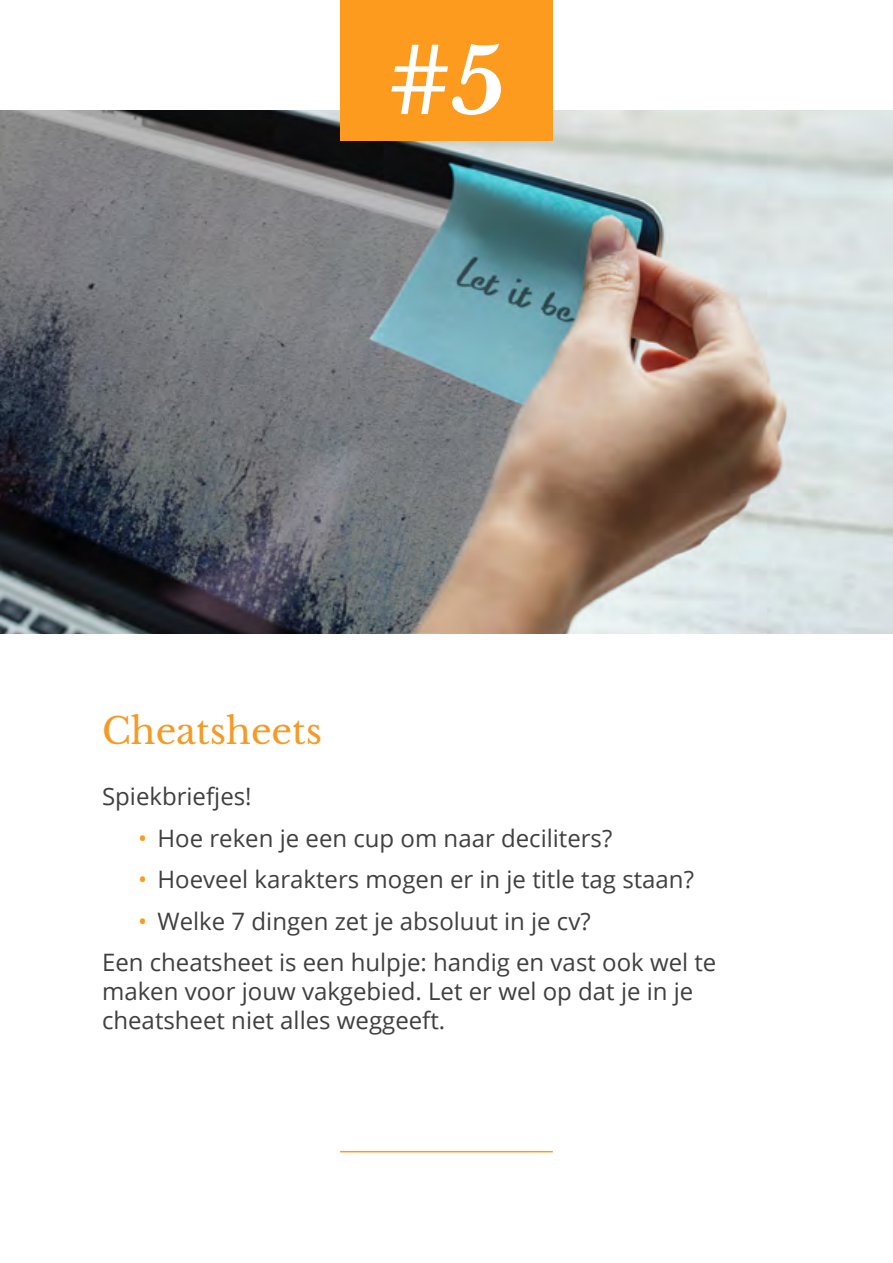
<style>
.page{position:relative;width:893px;height:1263px;background:#fff}
.page>*{position:absolute;margin:0;border:0;box-sizing:border-box;transform-origin:0 0}
.t1{font:700 90px "Libre Baskerville";color:#fff}
.t2{font:36px "Libre Baskerville";color:#f59a25}
.t3{font:24px/41.5px "Open Sans";color:#404040}
.s1{color:#fc9b1e}
</style>
<div class="page">
<img style="left:0;top:111px;width:893px;height:523px">
<div style="left:340px;top:0;width:213px;height:141px;background:#fc9b1e"></div>
<hr style="left:340px;top:1151px;width:213px;height:1px;background:#fc9b1e">
<h1 class="t1" style="left:388px;top:27px;width:118px">#5</h1>
<h2 class="t2" style="left:102px;top:709px;width:222px">Cheatsheets</h2>
<p class="t3" style="left:102px;top:775px;width:151px">Spiekbriefjes!</p>
<p class="t3" style="left:138px;top:816px;width:476px"><span class="s1">•</span> Hoe reken je een cup om naar deciliters?</p>
<p class="t3" style="left:138px;top:858px;width:557px"><span class="s1">•</span> Hoeveel karakters mogen er in je title tag staan?</p>
<p class="t3" style="left:102px;top:900px;width:616px;text-indent:36px"><span class="s1">•</span> Welke 7 dingen zet je absoluut in je cv?<br>Een cheatsheet is een hulpje: handig en vast ook wel te</p>
<p class="t3" style="left:102px;top:976px;width:593px;line-height:28.8px">maken voor jouw vakgebied. Let er wel op dat je in je cheatsheet niet alles weggeeft.</p>
</div>
